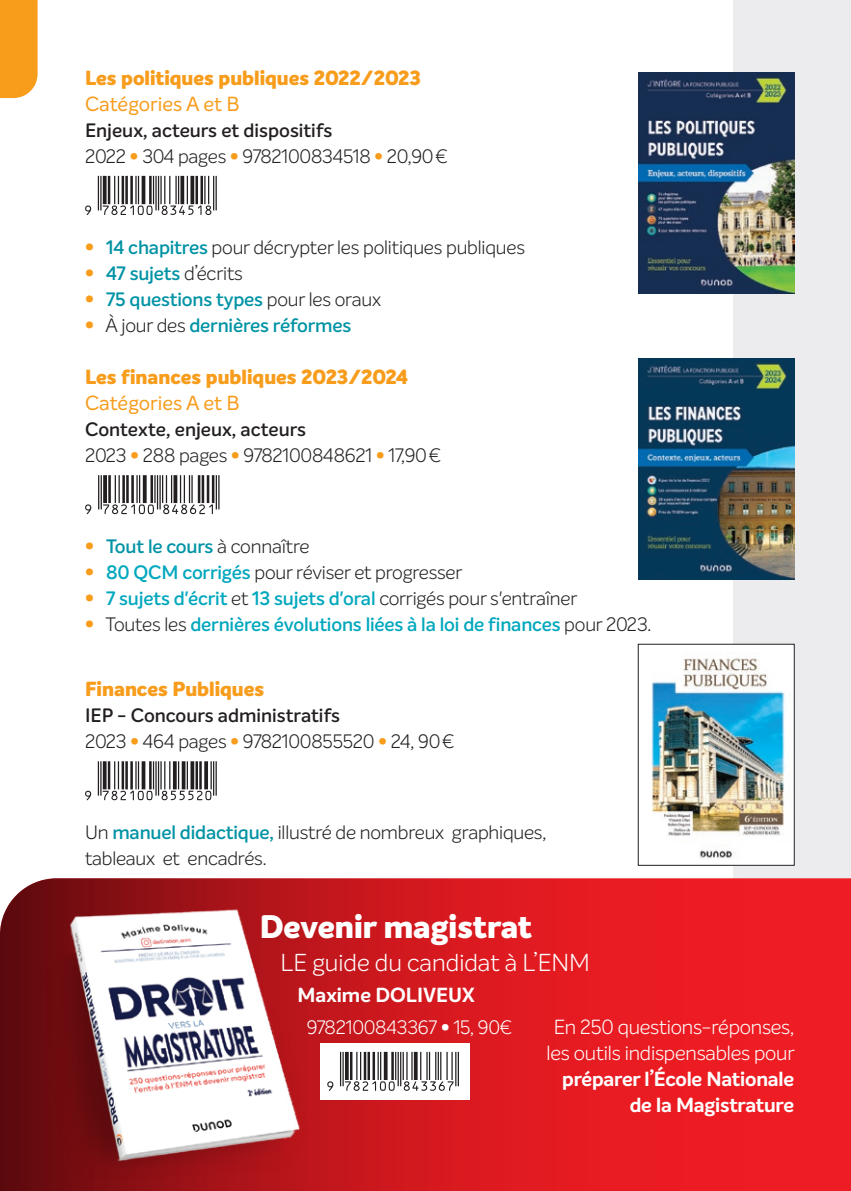
<style>
.page{position:relative;width:851px;height:1191px;background:#fff}
.page>*{position:absolute;margin:0;border:0;box-sizing:border-box;transform-origin:0 0}
.t1{font:800 32px "Intelo";color:#fff}
.t2{font:300 24px "Intelo";color:#fff}
.t3{font:800 20px "Intelo";color:#f89c1c}
.t4{font:300 20px/26px "Intelo";letter-spacing:-.01em;color:#fff;text-align:right}
.t5{font:700 20px "Intelo";letter-spacing:-.01em;color:#fff}
.t6{font:20px "Intelo";color:#f89c1c}
.t7{font:300 19px/26px "Intelo";letter-spacing:-.01em;color:#231f20}
.t8{font:600 19px "Intelo";letter-spacing:-.01em;color:#00a7bd}
.t9{font:600 19px "Intelo";letter-spacing:-.01em;color:#0093a5}
.t10{font:600 19px "Intelo";color:#231f20}
.t11{font:300 19px "Intelo";letter-spacing:-.01em;color:#fff}
.s1{font-weight:800;font-size:18px;color:#f89c1c}
.s2{font-family:"Intelo Alt";font-weight:800;color:#f89c1c}
.s3{font-weight:600;color:#0093a5}
.s4{font-weight:300;color:#231f20}
.s5{font-weight:600;color:#00a7bd}
.s6{font-weight:800;font-size:18px}
.s7{font-weight:700}
</style>
<div class="page">
<div style="left:733px;top:0;width:117px;height:1103px;background:#ececee"></div>
<svg style="left:0;top:878px;width:850px;height:313px;background:#d71b20"></svg>
<div style="left:0;top:0;width:38px;height:98px;background:#f89c1c"></div>
<img style="left:638px;top:72px;width:156px;height:221px">
<img style="left:638px;top:358px;width:156px;height:221px">
<img style="left:651px;top:646px;width:141px;height:217px">
<div style="left:638px;top:644px;width:156px;height:221px;border:1px solid #231f20"></div>
<svg style="left:85px;top:176px;width:132px;height:39px"></svg>
<img style="left:32px;top:895px;width:301px;height:283px">
<svg style="left:85px;top:475px;width:134px;height:39px"></svg>
<svg style="left:85px;top:761px;width:132px;height:39px"></svg>
<div style="left:320px;top:1043px;width:149px;height:56px;background:#fff"></div>
<svg style="left:327px;top:1051px;width:132px;height:39px"></svg>
<p class="t3" style="left:85px;top:65px;width:337px">Les politiques publiques 2022/2023</p>
<p class="t6" style="left:85px;top:92px;width:156px">Catégories A et B</p>
<p class="t10" style="left:85px;top:118px;width:249px">Enjeux, acteurs et dispositifs</p>
<p class="t7" style="left:85px;top:143px;width:364px">2022 <span class="s1">•</span> 304 pages <span class="s1">•</span> 9782100834518 <span class="s1">•</span> 20,90€</p>
<p class="t7" style="left:85px;top:234px;width:441px"><span class="s2">•</span> <span class="s3">14 chapitres</span> pour décrypter les politiques publiques</p>
<p class="t9" style="left:85px;top:261px;width:159px"><span class="s2">•</span> 47 sujets <span class="s4">d’écrits</span></p>
<p class="t9" style="left:85px;top:287px;width:297px"><span class="s2">•</span> 75 questions types <span class="s4">pour les oraux</span></p>
<p class="t9" style="left:85px;top:313px;width:268px"><span class="s2">•</span> <span class="s4">À jour des</span> dernières réformes</p>
<p class="t3" style="left:85px;top:364px;width:324px">Les finances publiques 2023/2024</p>
<p class="t6" style="left:85px;top:391px;width:156px">Catégories A et B</p>
<p class="t10" style="left:85px;top:417px;width:222px">Contexte, enjeux, acteurs</p>
<p class="t7" style="left:85px;top:442px;width:357px">2023 <span class="s1">•</span> 288 pages <span class="s1">•</span> 9782100848621 <span class="s1">•</span> 17,90€</p>
<p class="t9" style="left:85px;top:534px;width:226px"><span class="s2">•</span> Tout le cours <span class="s4">à connaître</span></p>
<p class="t7" style="left:85px;top:559px;width:379px"><span class="s2">•</span> <span class="s5">80 QCM corrigés</span> pour réviser et progresser</p>
<p class="t8" style="left:85px;top:586px;width:494px"><span class="s2">•</span> 7 sujets d'écrit <span class="s4">et</span> 13 sujets d'oral <span class="s4">corrigés pour s'entraîner</span></p>
<p class="t8" style="left:85px;top:612px;width:567px"><span class="s2">•</span> <span class="s4">Toutes les</span> dernières évolutions liées à la loi de finances <span class="s4">pour 2023.</span></p>
<p class="t3" style="left:85px;top:676px;width:181px">Finances Publiques</p>
<p class="t10" style="left:85px;top:703px;width:256px">IEP - Concours administratifs</p>
<p class="t7" style="left:85px;top:728px;width:371px">2023 <span class="s1">•</span> 464 pages <span class="s1">•</span> 9782100855520 <span class="s1">•</span> 24, 90€</p>
<p class="t7" style="left:85px;top:819px;width:462px">Un <span class="s3">manuel didactique,</span> illustré de nombreux graphiques, tableaux et encadrés.</p>
<p class="t1" style="left:260px;top:905px;width:273px">Devenir magistrat</p>
<p class="t2" style="left:280px;top:948px;width:311px">LE guide du candidat à L’ENM</p>
<p class="t5" style="left:297px;top:982px;width:179px">Maxime DOLIVEUX</p>
<p class="t11" style="left:307px;top:1016px;width:206px">9782100843367 <span class="s6">•</span> 15, 90€</p>
<p class="t4" style="left:553px;top:1014px;width:242px">En 250 questions-réponses,</p>
<p class="t4" style="left:546px;top:1040px;width:249px">les outils indispensables pour <span class="s7">préparer l’École Nationale</span></p>
<p class="t5" style="left:629px;top:1092px;width:166px">de la Magistrature</p>
</div>
